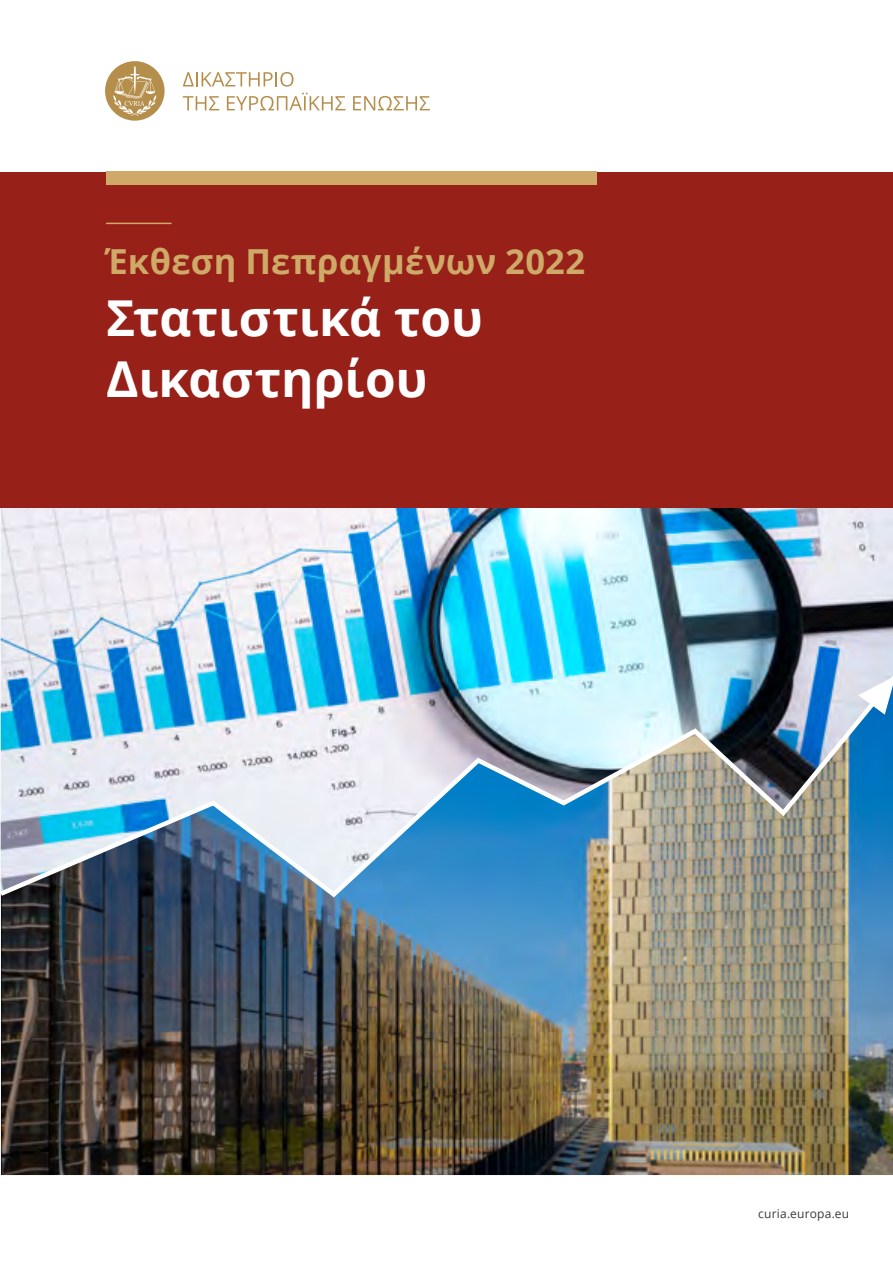
<style>
.page{position:relative;width:893px;height:1263px;background:#fff}
.page>*{position:absolute;margin:0;border:0;box-sizing:border-box;transform-origin:0 0}
.t1{font:700 49.5px/61.5px "Open Sans";color:#fff}
.t2{font:700 34.5px "Open Sans";letter-spacing:.01em;color:#cea967}
.t3{font:12px "Open Sans";letter-spacing:.015em;color:#393a39}
</style>
<div class="page">
<img style="left:1px;top:507px;width:892px;height:126px">
<img style="left:0;top:633px;width:893px;height:542px">
<svg style="left:857px;top:674px;width:36px;height:42px"></svg>
<div style="left:0;top:172px;width:893px;height:335px;background:#972019"></div>
<div style="left:106px;top:172px;width:491px;height:13px;background:#cea967"></div>
<hr style="left:106px;top:223px;width:66px;height:1px;background:#cea967">
<svg style="left:183px;top:72px;width:111px;height:15px"></svg>
<svg style="left:183px;top:96px;width:36px;height:14px"></svg>
<svg style="left:227px;top:93px;width:118px;height:17px"></svg>
<svg style="left:353px;top:96px;width:77px;height:14px"></svg>
<svg style="left:105px;top:61px;width:60px;height:60px"></svg>
<p class="t2" style="left:106px;top:237px;width:480px">Έκθεση Πεπραγμένων 2022</p>
<p class="t1" style="left:106px;top:286px;width:378px">Στατιστικά του<br>Δικαστηρίου</p>
<p class="t3" style="left:758px;top:1205px;width:92px">curia.europa.eu</p>
</div>
